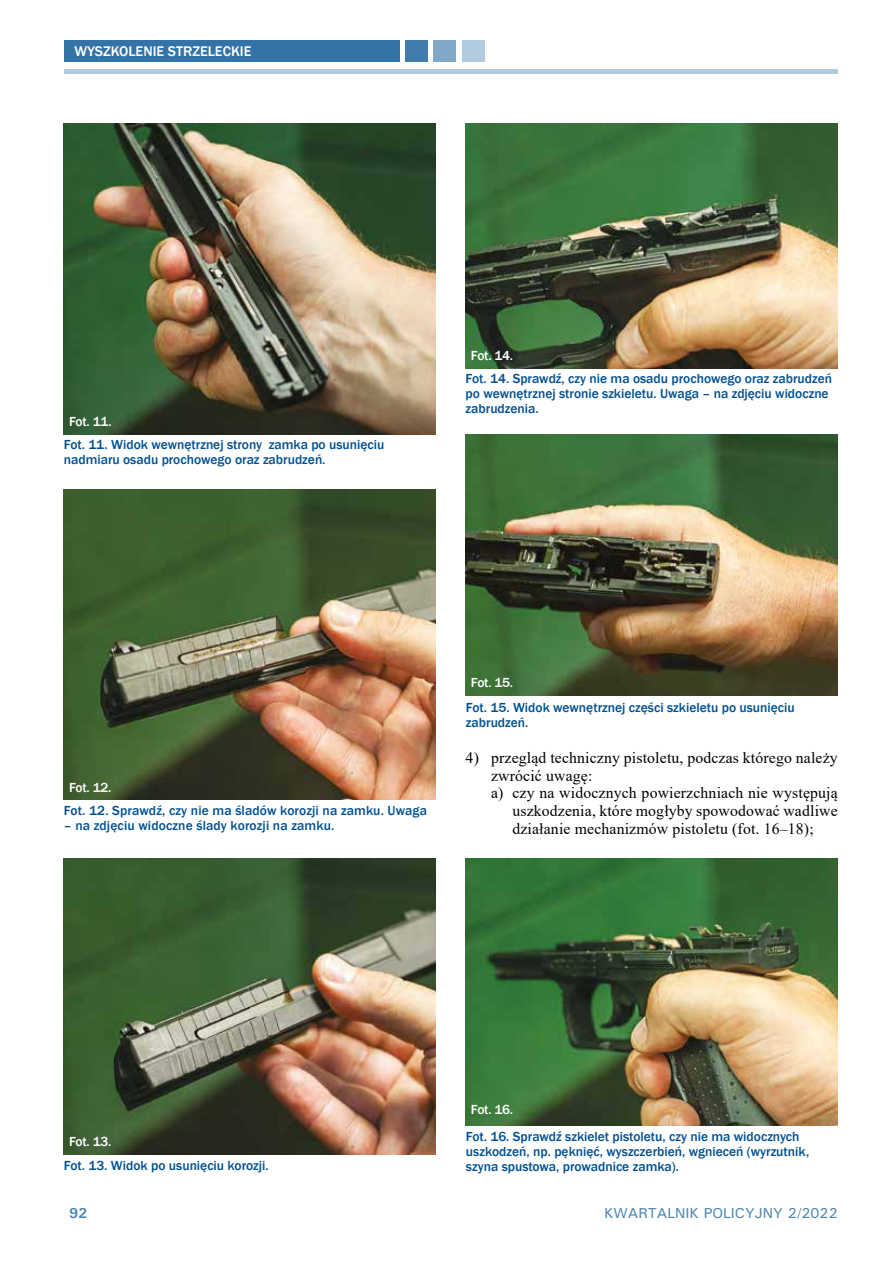
<style>
.page{position:relative;width:893px;height:1263px;background:#fff}
.page>*{position:absolute;margin:0;border:0;box-sizing:border-box;transform-origin:0 0}
.t1{font:15.75px "Times New Roman";letter-spacing:.01em;color:#000}
.t2{font:500 14.4px "Univers";color:#4d85b2}
.t3{font:500 14.4px "Franklin Gothic";color:#fff}
.t4{font:700 14.4px "Univers";color:#4d85b2}
.t5{font:500 13.5px/15px "Franklin Gothic";color:#005092}
.t6{font:500 13.5px "Franklin Gothic";letter-spacing:-.02em;color:#fff}
</style>
<div class="page">
<hr style="left:64px;top:70px;width:774px;height:4px;background:#b3cbde">
<div style="left:64px;top:41px;width:336px;height:21px;background:#3373a8"></div>
<div style="left:405px;top:41px;width:23px;height:21px;background:#407cad"></div>
<div style="left:433px;top:41px;width:23px;height:21px;background:#80a8c8"></div>
<div style="left:462px;top:41px;width:23px;height:21px;background:#b3cbde"></div>
<img style="left:64px;top:489px;width:372px;height:311px">
<img style="left:466px;top:123px;width:372px;height:245px">
<img style="left:64px;top:859px;width:372px;height:295px">
<img style="left:466px;top:434px;width:372px;height:261px">
<img style="left:466px;top:859px;width:372px;height:267px">
<img style="left:64px;top:124px;width:372px;height:310px">
<p class="t3" style="left:74px;top:43px;width:179px">WYSZKOLENIE STRZELECKIE</p>
<p class="t6" style="left:69px;top:413px;width:44px">Fot. 11.</p>
<p class="t5" style="left:64px;top:437px;width:322px">Fot. 11. Widok wewnętrznej strony zamka po usunięciu nadmiaru osadu prochowego oraz zabrudzeń.</p>
<p class="t6" style="left:471px;top:347px;width:44px">Fot. 14.</p>
<p class="t5" style="left:466px;top:371px;width:368px">Fot. 14. Sprawdź, czy nie ma osadu prochowego oraz zabrudzeń po wewnętrznej stronie szkieletu. Uwaga – na zdjęciu widoczne zabrudzenia.</p>
<p class="t6" style="left:69px;top:779px;width:44px">Fot. 12.</p>
<p class="t5" style="left:64px;top:804px;width:365px">Fot. 12. Sprawdź, czy nie ma śladów korozji na zamku. Uwaga</p>
<p class="t5" style="left:64px;top:819px;width:272px">– na zdjęciu widoczne ślady korozji na zamku.</p>
<p class="t6" style="left:471px;top:674px;width:44px">Fot. 15.</p>
<p class="t5" style="left:466px;top:700px;width:330px">Fot. 15. Widok wewnętrznej części szkieletu po usunięciu zabrudzeń.</p>
<p class="t1" style="left:466px;top:746px;width:374px">4) przegląd techniczny pistoletu, podczas którego należy</p>
<p class="t1" style="left:491px;top:764px;width:103px">zwrócić uwagę:</p>
<p class="t1" style="left:491px;top:782px;width:348px">a) czy na widocznych powierzchniach nie występują</p>
<p class="t1" style="left:512px;top:800px;width:327px">uszkodzenia, które mogłyby spowodować wadliwe</p>
<p class="t1" style="left:512px;top:818px;width:303px">działanie mechanizmów pistoletu (fot. 16–18);</p>
<p class="t6" style="left:69px;top:1133px;width:44px">Fot. 13.</p>
<p class="t6" style="left:471px;top:1101px;width:44px">Fot. 16.</p>
<p class="t5" style="left:466px;top:1129px;width:345px">Fot. 16. Sprawdź szkielet pistoletu, czy nie ma widocznych uszkodzeń, np. pęknięć, wyszczerbień, wgnieceń (wyrzutnik,</p>
<p class="t5" style="left:64px;top:1158px;width:206px">Fot. 13. Widok po usunięciu korozji.</p>
<p class="t5" style="left:466px;top:1159px;width:215px">szyna spustowa, prowadnice zamka).</p>
<p class="t4" style="left:69px;top:1204px;width:20px">92</p>
<p class="t2" style="left:604px;top:1204px;width:235px">KWARTALNIK POLICYJNY 2/2022</p>
</div>
